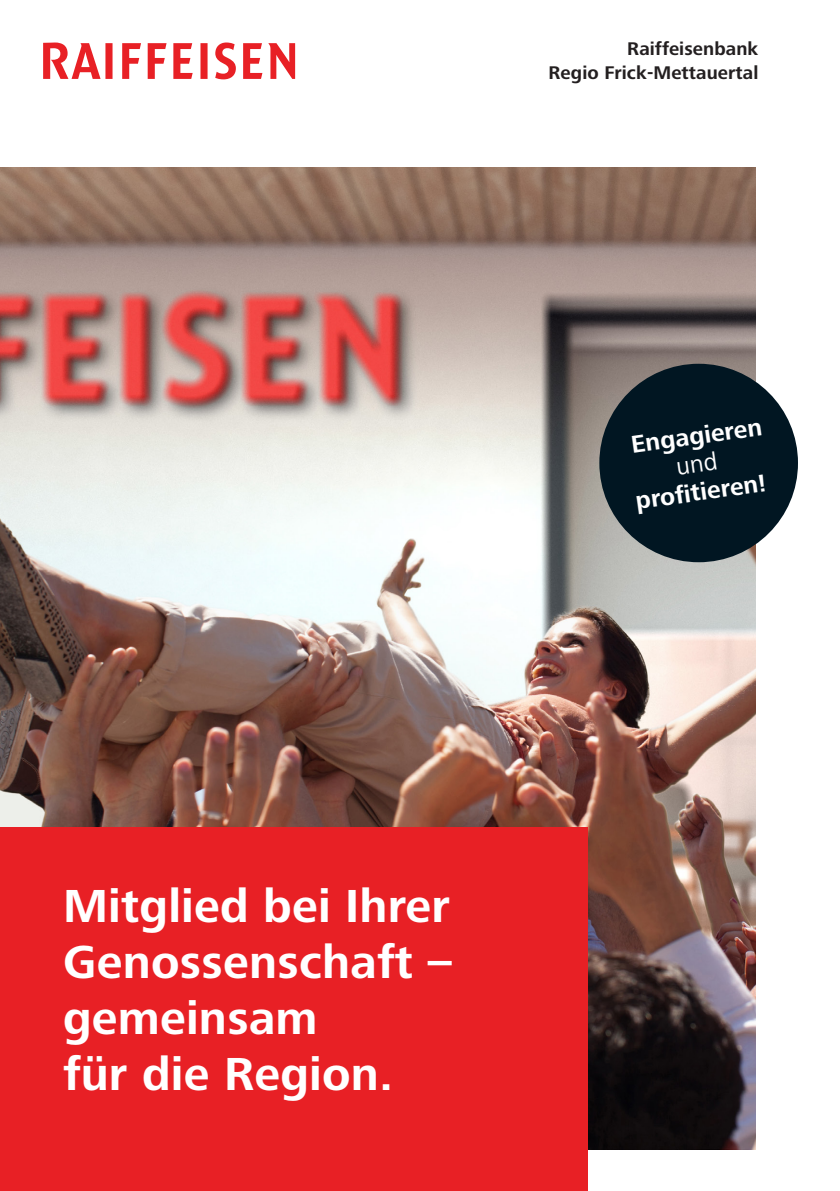
<style>
.page{position:relative;width:840px;height:1191px;background:#fff}
.page>*{position:absolute;margin:0;border:0;box-sizing:border-box;transform-origin:0 0}
.Inhalt_____Titel_24p{font:700 48px/56px "Frutiger Next LTW1 G";letter-spacing:.005em;color:#fff}
.Inhalt_____Störer{font:700 25.4px/28px "Frutiger Next LTW1 G";color:#fff;text-align:center}
.Inhalt_____Bankkname{font:700 19px "Frutiger Next LTW1 G";letter-spacing:.005em;color:#231f20}
.s1{font-weight:400}
</style>
<div class="page">
<img style="left:0;top:168px;width:755px;height:981px">
<div style="left:0;top:827px;width:587px;height:364px;background:#e82025"></div>
<div style="left:599px;top:364px;width:198px;height:198px;background:#011622;border-radius:50%"></div>
<svg style="left:43px;top:42px;width:252px;height:37px"></svg>
<p class="Inhalt_____Bankkname" style="left:627px;top:38px;width:132px">Raiffeisenbank</p>
<p class="Inhalt_____Bankkname" style="left:548px;top:62px;width:211px">Regio Frick-Mettauertal</p>
<p class="Inhalt_____Störer" style="left:625px;top:432px;width:137px;rotate:-8deg">Engagieren <span class="s1">und<br></span>profi tieren!</p>
<p class="Inhalt_____Titel_24p" style="left:63px;top:879px;width:390px">Mitglied bei Ihrer<br>Genossenschaft – gemeinsam<br>für die Region.</p>
</div>
